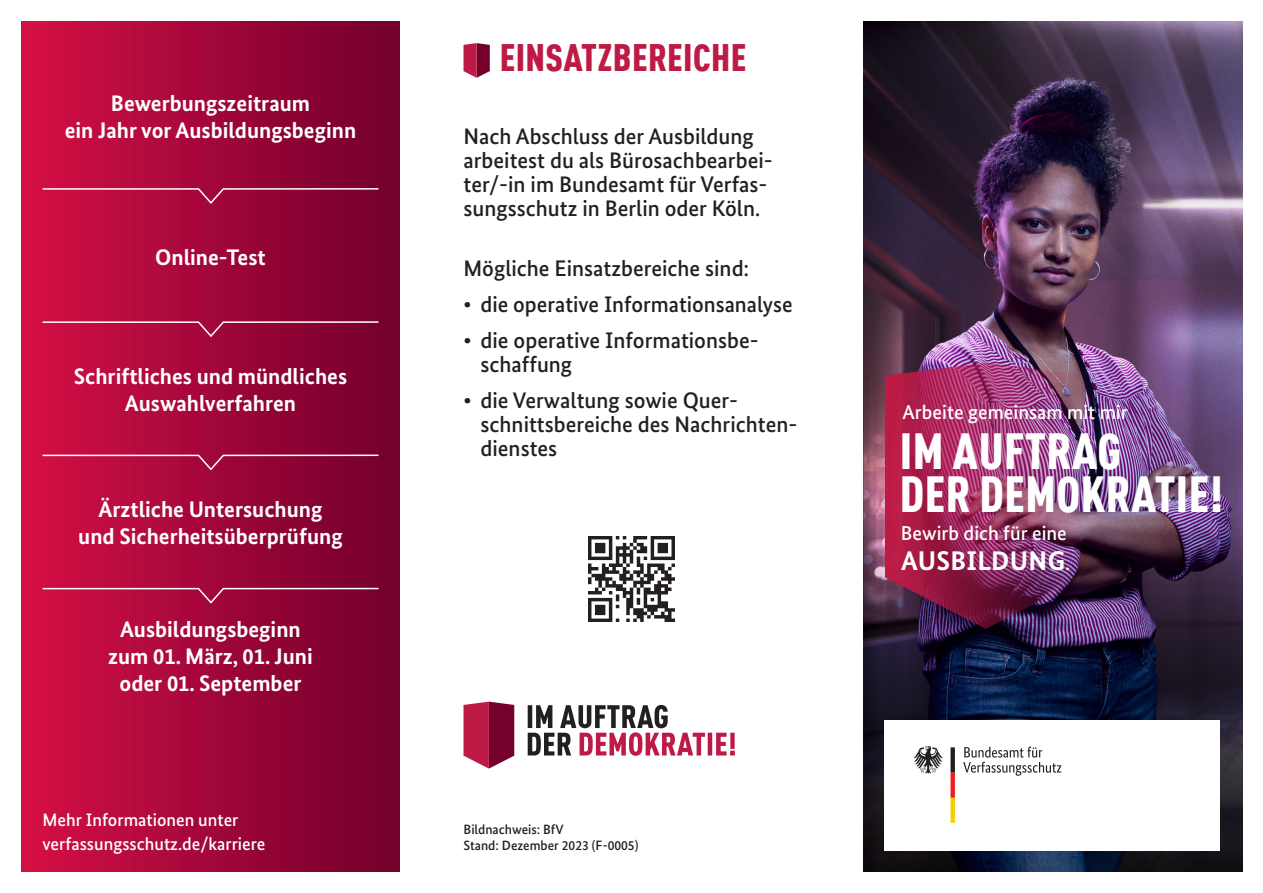
<style>
.page{position:relative;width:1263px;height:893px;background:#fff}
.page>*{position:absolute;margin:0;border:0;box-sizing:border-box;transform-origin:0 0}
.t1{font:900 condensed 49.65px/42.9px "DINOT";letter-spacing:.01em;color:#fff}
.t2{font:900 condensed 37.5px "DINOT";letter-spacing:.01em;color:#bd1a45}
.t3{font:700 27px "Bundes Sans";letter-spacing:.01em;color:#fff}
.t4{font:500 22.5px/24px "Bundes Sans";color:#231f20}
.t5{font:700 22.5px/27px "Bundes Sans";color:#fff;text-align:center}
.t6{font:500 20.1px "Bundes Sans";color:#fff}
.t7{font:500 18px/24px "Bundes Sans";color:#fff}
.t8{font:500 13.5px/16.2px "Bundes Sans";color:#231f20}
.s1{font-weight:500;font-size:20.1px}
</style>
<div class="page">
<div style="left:21px;top:21px;width:379px;height:851px;background:linear-gradient(to right,#d60f45,#70002d)"></div>
<img style="left:864px;top:21px;width:378px;height:851px">
<img style="left:885px;top:362px;width:202px;height:267px">
<div style="left:884px;top:720px;width:336px;height:130px;background:#fff"></div>
<svg style="left:41px;top:187px;width:339px;height:18px;background:#aa1c4a"></svg>
<svg style="left:41px;top:321px;width:339px;height:17px;background:#ab1d4b"></svg>
<svg style="left:41px;top:454px;width:339px;height:18px;background:#aa1c49"></svg>
<svg style="left:41px;top:587px;width:339px;height:18px;background:#aa1c49"></svg>
<svg style="left:463px;top:43px;width:27px;height:35px"></svg>
<svg style="left:528px;top:705px;width:207px;height:51px"></svg>
<svg style="left:463px;top:702px;width:51px;height:67px;background:#a52d52"></svg>
<svg style="left:963px;top:747px;width:98px;height:29px"></svg>
<svg style="left:913px;top:746px;width:30px;height:27px"></svg>
<svg style="left:950px;top:747px;width:5px;height:76px"></svg>
<img style="left:589px;top:536px;width:85px;height:85px">
<p class="t5" style="left:65px;top:90px;width:293px">Bewerbungszeitraum<br>ein Jahr vor Ausbildungsbeginn</p>
<p class="t5" style="left:155px;top:243px;width:112px">Online-Test</p>
<p class="t5" style="left:74px;top:362px;width:275px">Schriftliches und mündliches<br>Auswahlverfahren</p>
<p class="t5" style="left:78px;top:496px;width:266px">Ärztliche Untersuchung und Sicherheitsüberprüfung</p>
<p class="t5" style="left:108px;top:615px;width:206px">Ausbildungsbeginn zum 01. März, 01. Juni oder 01. September</p>
<p class="t7" style="left:43px;top:808px;width:224px">Mehr Informationen unter verfassungsschutz.de/karriere</p>
<h2 class="t2" style="left:500px;top:29px;width:248px">EINSATZBEREICHE</h2>
<p class="t4" style="left:463px;top:124px;width:311px">Nach Abschluss der Ausbildung arbeitest du als Bürosachbearbei&shy;ter/-in im Bundesamt für Verfas&shy;sungsschutz in Berlin oder Köln.</p>
<p class="t4" style="left:463px;top:256px;width:287px">Mögliche Einsatzbereiche sind:</p>
<p class="t4" style="left:463px;top:292px;width:331px">• die operative Informationsanalyse</p>
<p class="t4" style="left:480px;top:328px;width:280px;text-indent:-17px">• die operative Informationsbe&shy;schaffung</p>
<p class="t4" style="left:480px;top:388px;width:318px;text-indent:-17px">• die Verwaltung sowie Quer&shy;schnittsbereiche des Nachrichten&shy;dienstes</p>
<p class="t8" style="left:463px;top:821px;width:176px">Bildnachweis: BfV<br>Stand: Dezember 2023 (F-0005)</p>
<p class="t6" style="left:902px;top:400px;width:227px">Arbeite gemeinsam mit mir</p>
<h1 class="t1" style="left:900px;top:426px;width:325px">IM AUFTRAG<br>DER DEMOKRATIE!</h1>
<p class="t6" style="left:901px;top:521px;width:167px">Bewirb dich für eine</p>
<p class="t3" style="left:901px;top:544px;width:170px">AUSBILDUNG<span class="s1">.</span></p>
</div>
